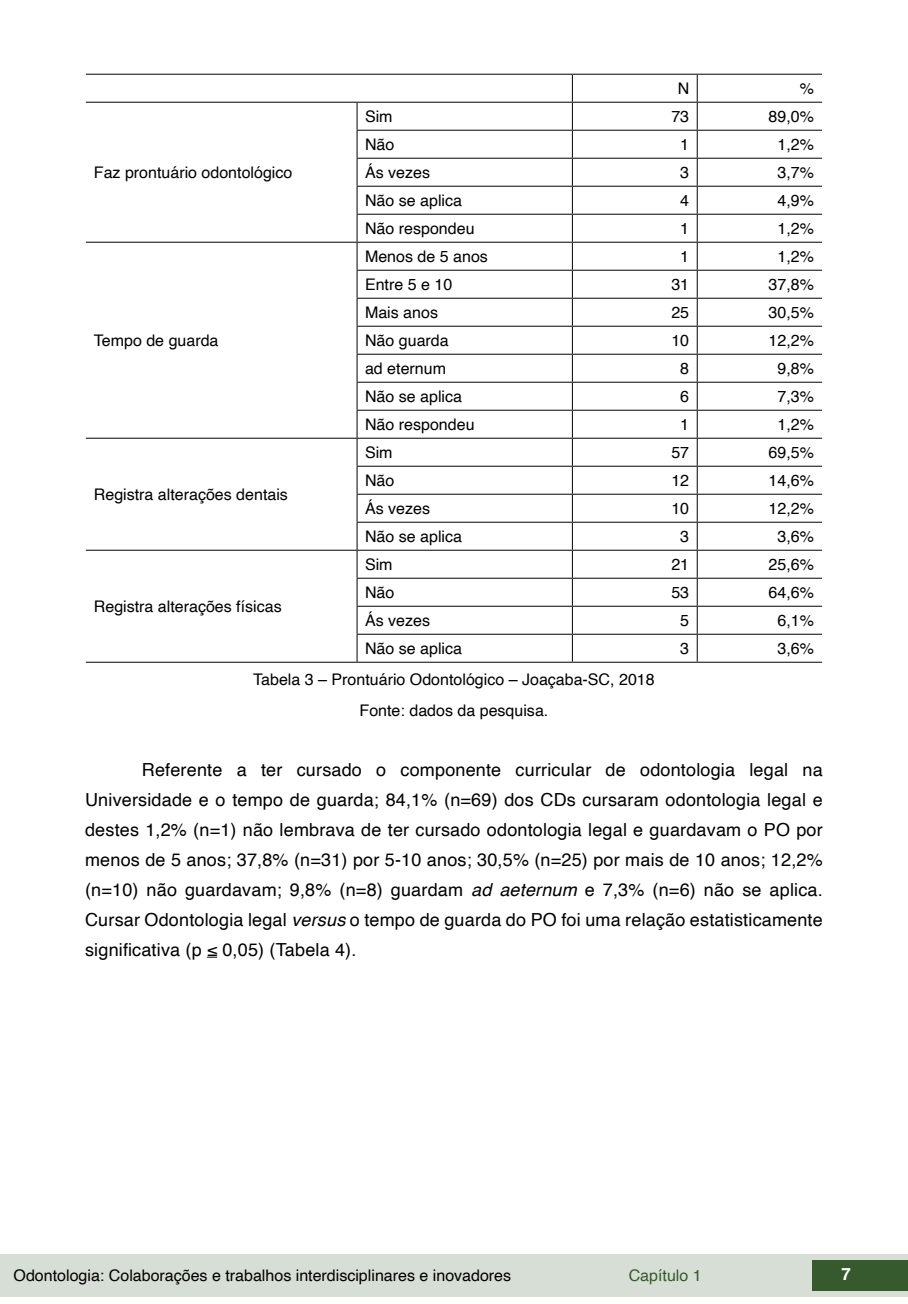
<style>
.page{position:relative;width:908px;height:1304px;background:#fff}
.page>*{position:absolute;margin:0;border:0;box-sizing:border-box;transform-origin:0 0}
.t1{font:18px/30px "Helvetica";letter-spacing:.01em;color:#000;text-align:justify}
.t2{font:700 16.8px "Helvetica";color:#fff}
.t3{font:16px/30.6px "Helvetica";color:#000;text-align:center}
.t4{font:16px "Helvetica";color:#36592e}
.s1{font-style:italic}
</style>
<div class="page">
<div style="left:0;top:1254px;width:906px;height:43px;background:#d7ded5"></div>
<div style="left:812px;top:1261px;width:95px;height:30px;background:#36592e"></div>
<svg style="left:86px;top:75px;width:735px;height:587px"></svg>
<hr style="left:86px;top:74px;width:271px;height:1px;background:#000">
<hr style="left:357px;top:74px;width:215px;height:1px;background:#000">
<hr style="left:572px;top:74px;width:125px;height:1px;background:#000">
<hr style="left:697px;top:74px;width:124px;height:1px;background:#000">
<hr style="left:86px;top:102px;width:271px;height:1px;background:#000">
<hr style="left:357px;top:102px;width:215px;height:1px;background:#000">
<hr style="left:572px;top:102px;width:125px;height:1px;background:#000">
<hr style="left:697px;top:102px;width:124px;height:1px;background:#000">
<hr style="left:356px;top:130px;width:216px;height:1px;background:#000">
<hr style="left:572px;top:130px;width:125px;height:1px;background:#000">
<hr style="left:697px;top:130px;width:124px;height:1px;background:#000">
<hr style="left:356px;top:158px;width:216px;height:1px;background:#000">
<hr style="left:572px;top:158px;width:125px;height:1px;background:#000">
<hr style="left:697px;top:158px;width:124px;height:1px;background:#000">
<hr style="left:356px;top:186px;width:216px;height:1px;background:#000">
<hr style="left:572px;top:186px;width:125px;height:1px;background:#000">
<hr style="left:697px;top:186px;width:124px;height:1px;background:#000">
<hr style="left:356px;top:214px;width:216px;height:1px;background:#000">
<hr style="left:572px;top:214px;width:125px;height:1px;background:#000">
<hr style="left:697px;top:214px;width:124px;height:1px;background:#000">
<hr style="left:86px;top:242px;width:271px;height:1px;background:#000">
<hr style="left:357px;top:242px;width:215px;height:1px;background:#000">
<hr style="left:572px;top:242px;width:125px;height:1px;background:#000">
<hr style="left:697px;top:242px;width:124px;height:1px;background:#000">
<hr style="left:356px;top:270px;width:216px;height:1px;background:#000">
<hr style="left:572px;top:270px;width:125px;height:1px;background:#000">
<hr style="left:697px;top:270px;width:124px;height:1px;background:#000">
<hr style="left:356px;top:298px;width:216px;height:1px;background:#000">
<hr style="left:572px;top:298px;width:125px;height:1px;background:#000">
<hr style="left:697px;top:298px;width:124px;height:1px;background:#000">
<hr style="left:356px;top:326px;width:216px;height:1px;background:#000">
<hr style="left:572px;top:326px;width:125px;height:1px;background:#000">
<hr style="left:697px;top:326px;width:124px;height:1px;background:#000">
<hr style="left:356px;top:354px;width:216px;height:1px;background:#000">
<hr style="left:572px;top:354px;width:125px;height:1px;background:#000">
<hr style="left:697px;top:354px;width:124px;height:1px;background:#000">
<hr style="left:356px;top:382px;width:216px;height:1px;background:#000">
<hr style="left:572px;top:382px;width:125px;height:1px;background:#000">
<hr style="left:697px;top:382px;width:124px;height:1px;background:#000">
<hr style="left:356px;top:410px;width:216px;height:1px;background:#000">
<hr style="left:572px;top:410px;width:125px;height:1px;background:#000">
<hr style="left:697px;top:410px;width:124px;height:1px;background:#000">
<hr style="left:86px;top:438px;width:271px;height:1px;background:#000">
<hr style="left:357px;top:438px;width:215px;height:1px;background:#000">
<hr style="left:572px;top:438px;width:125px;height:1px;background:#000">
<hr style="left:697px;top:438px;width:124px;height:1px;background:#000">
<hr style="left:356px;top:466px;width:216px;height:1px;background:#000">
<hr style="left:572px;top:466px;width:125px;height:1px;background:#000">
<hr style="left:697px;top:466px;width:124px;height:1px;background:#000">
<hr style="left:356px;top:494px;width:216px;height:1px;background:#000">
<hr style="left:572px;top:494px;width:125px;height:1px;background:#000">
<hr style="left:697px;top:494px;width:124px;height:1px;background:#000">
<hr style="left:356px;top:522px;width:216px;height:1px;background:#000">
<hr style="left:572px;top:522px;width:125px;height:1px;background:#000">
<hr style="left:697px;top:522px;width:124px;height:1px;background:#000">
<hr style="left:86px;top:550px;width:271px;height:1px;background:#000">
<hr style="left:357px;top:550px;width:215px;height:1px;background:#000">
<hr style="left:572px;top:550px;width:125px;height:1px;background:#000">
<hr style="left:697px;top:550px;width:124px;height:1px;background:#000">
<hr style="left:356px;top:578px;width:216px;height:1px;background:#000">
<hr style="left:572px;top:578px;width:125px;height:1px;background:#000">
<hr style="left:697px;top:578px;width:124px;height:1px;background:#000">
<hr style="left:356px;top:606px;width:216px;height:1px;background:#000">
<hr style="left:572px;top:606px;width:125px;height:1px;background:#000">
<hr style="left:697px;top:606px;width:124px;height:1px;background:#000">
<hr style="left:356px;top:634px;width:216px;height:1px;background:#000">
<svg style="left:356px;top:103px;width:1px;height:559px"></svg>
<hr style="left:572px;top:634px;width:125px;height:1px;background:#000">
<svg style="left:571px;top:75px;width:1px;height:587px"></svg>
<hr style="left:697px;top:634px;width:124px;height:1px;background:#000">
<svg style="left:696px;top:75px;width:1px;height:587px"></svg>
<hr style="left:86px;top:662px;width:271px;height:1px;background:#000">
<hr style="left:357px;top:662px;width:215px;height:1px;background:#000">
<hr style="left:572px;top:662px;width:125px;height:1px;background:#000">
<hr style="left:697px;top:662px;width:124px;height:1px;background:#000">
<p class="t3" style="left:94px;top:158px;width:200px">Faz prontuário odontológico</p>
<p class="t3" style="left:94px;top:326px;width:126px">Tempo de guarda</p>
<p class="t3" style="left:94px;top:480px;width:195px">Registra alterações dentais</p>
<p class="t3" style="left:677px;top:74px;width:13px">N</p>
<p class="t3" style="left:799px;top:74px;width:16px">%</p>
<p class="t3" style="left:365px;top:102px;width:29px">Sim</p>
<p class="t3" style="left:671px;top:102px;width:19px">73</p>
<p class="t3" style="left:768px;top:102px;width:47px">89,0%</p>
<p class="t3" style="left:365px;top:130px;width:31px">Não</p>
<p class="t3" style="left:680px;top:130px;width:10px">1</p>
<p class="t3" style="left:777px;top:130px;width:38px">1,2%</p>
<p class="t3" style="left:365px;top:158px;width:66px">Ás vezes</p>
<p class="t3" style="left:680px;top:158px;width:10px">3</p>
<p class="t3" style="left:777px;top:158px;width:38px">3,7%</p>
<p class="t3" style="left:365px;top:186px;width:98px">Não se aplica</p>
<p class="t3" style="left:680px;top:186px;width:10px">4</p>
<p class="t3" style="left:777px;top:186px;width:38px">4,9%</p>
<p class="t3" style="left:365px;top:214px;width:111px">Não respondeu</p>
<p class="t3" style="left:680px;top:214px;width:10px">1</p>
<p class="t3" style="left:777px;top:214px;width:38px">1,2%</p>
<p class="t3" style="left:365px;top:242px;width:124px">Menos de 5 anos</p>
<p class="t3" style="left:680px;top:242px;width:10px">1</p>
<p class="t3" style="left:777px;top:242px;width:38px">1,2%</p>
<p class="t3" style="left:365px;top:270px;width:89px">Entre 5 e 10</p>
<p class="t3" style="left:671px;top:270px;width:19px">31</p>
<p class="t3" style="left:768px;top:270px;width:47px">37,8%</p>
<p class="t3" style="left:365px;top:298px;width:74px">Mais anos</p>
<p class="t3" style="left:671px;top:298px;width:19px">25</p>
<p class="t3" style="left:768px;top:298px;width:47px">30,5%</p>
<p class="t3" style="left:365px;top:326px;width:85px">Não guarda</p>
<p class="t3" style="left:671px;top:326px;width:19px">10</p>
<p class="t3" style="left:768px;top:326px;width:47px">12,2%</p>
<p class="t3" style="left:365px;top:354px;width:82px">ad eternum</p>
<p class="t3" style="left:680px;top:354px;width:10px">8</p>
<p class="t3" style="left:777px;top:354px;width:38px">9,8%</p>
<p class="t3" style="left:365px;top:382px;width:98px">Não se aplica</p>
<p class="t3" style="left:680px;top:382px;width:10px">6</p>
<p class="t3" style="left:777px;top:382px;width:38px">7,3%</p>
<p class="t3" style="left:365px;top:410px;width:111px">Não respondeu</p>
<p class="t3" style="left:680px;top:410px;width:10px">1</p>
<p class="t3" style="left:777px;top:410px;width:38px">1,2%</p>
<p class="t3" style="left:365px;top:438px;width:29px">Sim</p>
<p class="t3" style="left:671px;top:438px;width:19px">57</p>
<p class="t3" style="left:768px;top:438px;width:47px">69,5%</p>
<p class="t3" style="left:365px;top:466px;width:31px">Não</p>
<p class="t3" style="left:671px;top:466px;width:19px">12</p>
<p class="t3" style="left:768px;top:466px;width:47px">14,6%</p>
<p class="t3" style="left:365px;top:494px;width:66px">Ás vezes</p>
<p class="t3" style="left:671px;top:494px;width:19px">10</p>
<p class="t3" style="left:768px;top:494px;width:47px">12,2%</p>
<p class="t3" style="left:365px;top:522px;width:98px">Não se aplica</p>
<p class="t3" style="left:680px;top:522px;width:10px">3</p>
<p class="t3" style="left:777px;top:522px;width:38px">3,6%</p>
<p class="t3" style="left:365px;top:550px;width:29px">Sim</p>
<p class="t3" style="left:671px;top:550px;width:19px">21</p>
<p class="t3" style="left:768px;top:550px;width:47px">25,6%</p>
<p class="t3" style="left:365px;top:578px;width:31px">Não</p>
<p class="t3" style="left:671px;top:578px;width:19px">53</p>
<p class="t3" style="left:768px;top:578px;width:47px">64,6%</p>
<p class="t3" style="left:365px;top:606px;width:66px">Ás vezes</p>
<p class="t3" style="left:680px;top:606px;width:10px">5</p>
<p class="t3" style="left:777px;top:606px;width:38px">6,1%</p>
<p class="t3" style="left:365px;top:634px;width:98px">Não se aplica</p>
<p class="t3" style="left:680px;top:634px;width:10px">3</p>
<p class="t3" style="left:777px;top:634px;width:38px">3,6%</p>
<p class="t3" style="left:253px;top:665px;width:403px">Tabela 3 – Prontuário Odontológico – Joaçaba-SC, 2018<br>Fonte: dados da pesquisa.</p>
<p class="t3" style="left:94px;top:592px;width:189px">Registra alterações físicas</p>
<p class="t1" style="left:85px;top:755px;width:738px;text-indent:57px">Referente a ter cursado o componente curricular de odontologia legal na Universidade e o tempo de guarda; 84,1% (n=69) dos CDs cursaram odontologia legal e destes 1,2% (n=1) não lembrava de ter cursado odontologia legal e guardavam o PO por menos de 5 anos; 37,8% (n=31) por 5-10 anos; 30,5% (n=25) por mais de 10 anos; 12,2% (n=10) não guardavam; 9,8% (n=8) guardam <span class="s1">ad aeternum</span> e 7,3% (n=6) não se aplica.<br>Cursar Odontologia legal <span class="s1">versus</span> o tempo de guarda do PO foi uma relação estatisticamente significativa (p ≤ 0,05) (Tabela 4).</p>
<p class="t3" style="left:14px;top:1260px;width:499px">Odontologia: Colaborações e trabalhos interdisciplinares e inovadores</p>
<p class="t4" style="left:628px;top:1263px;width:74px">Capítulo 1</p>
<p class="t2" style="left:841px;top:1264px;width:11px">7</p>
</div>
